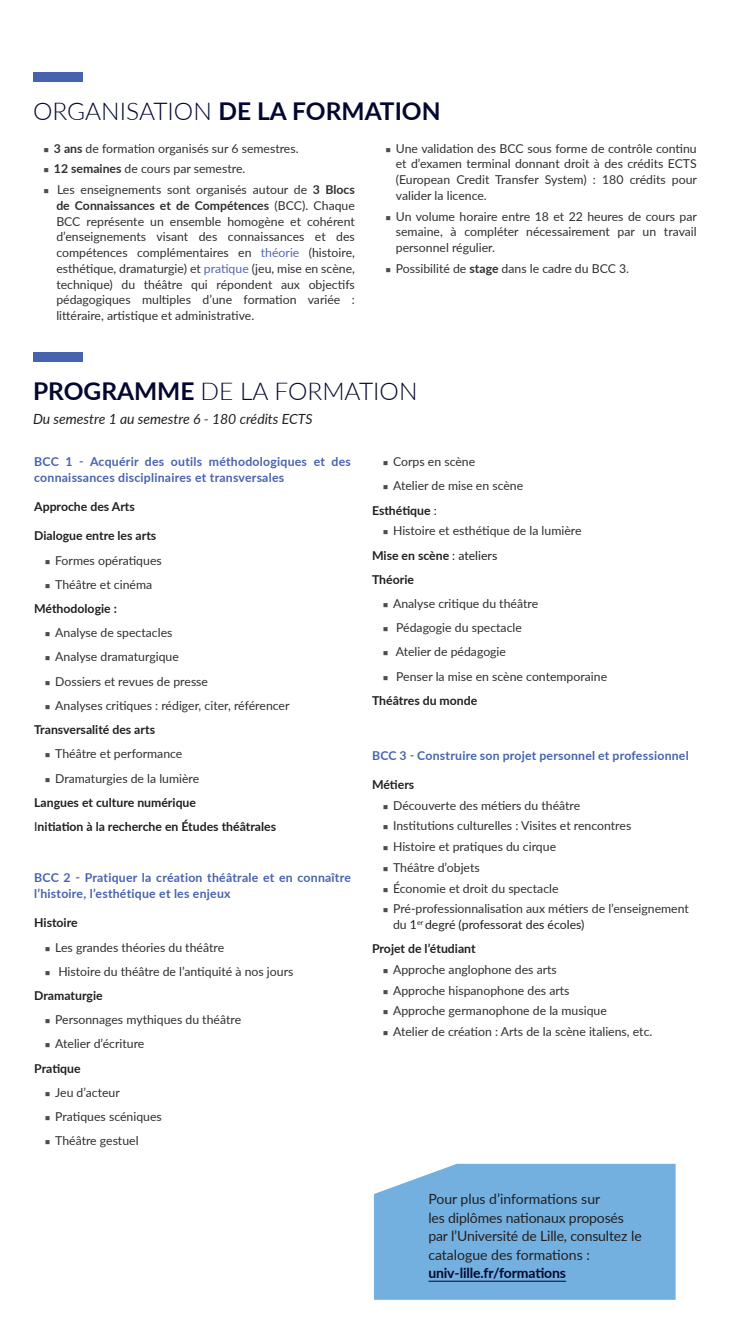
<style>
.page{position:relative;width:735px;height:1340px;background:#fff}
.page>*{position:absolute;margin:0;border:0;box-sizing:border-box;transform-origin:0 0}
.titre_rubrique{font:700 24.5px "Lato";color:#040830}
.titre_rubrique-2{font:300 24.5px "Lato";color:#040830}
.t1{font:14px/18.4px "Lato";letter-spacing:-.01em;color:#231f20}
.Formation_-_UE{font:italic 14px "Lato";color:#231f20}
.t2{font:12.25px/15.8px "Lato";color:#312f30;text-align:justify}
.Formation_-_UE-2{font:700 12.25px/15.8px "Lato";letter-spacing:.02em;color:#4863ae}
.texte_avec_puce{font:700 12.25px "Lato";color:#231f20}
.Formation_-_UE-3{font:700 12.25px "Lato";color:#231f20}
.s1{font-weight:300}
.s2{font-weight:700}
.s3{color:#5468b1}
.s4{font-weight:400}
.s5{color:#231f20}
.s6{font-weight:700;color:#040830}
</style>
<div class="page">
<div style="left:33px;top:72px;width:50px;height:10px;background:#4863ae"></div>
<div style="left:374px;top:1163px;width:301px;height:136px;background:#73b0df"></div>
<hr style="left:428px;top:1280px;width:137px;height:1px;background:#040830">
<div style="left:33px;top:352px;width:50px;height:10px;background:#4863ae"></div>
<p class="titre_rubrique" style="left:33px;top:93px;width:409px"><span class="s1">ORGANISATION</span> DE LA FORMATION</p>
<p class="t2" style="left:54px;top:140px;width:246px"><span class="s2">3 ans</span> de formation organisés sur 6 semestres.</p>
<p class="t2" style="left:54px;top:160px;width:193px"><span class="s2">12 semaines</span> de cours par semestre.</p>
<p class="t2" style="left:56px;top:181px;width:300px">Les enseignements sont organisés autour de <span class="s2">3 Blocs de Connaissances et de Compétences</span> (BCC). Chaque BCC représente un ensemble homogène et cohérent d’enseignements visant des connaissances et des compétences complémentaires en <span class="s3">théorie</span> (histoire, esthétique, dramaturgie) et <span class="s3">pratique</span> (jeu, mise en scène, technique) du théâtre qui répondent aux objectifs pédagogiques multiples d’une formation variée : littéraire, artistique et administrative.</p>
<p class="t2" style="left:395px;top:140px;width:302px">Une validation des BCC sous forme de contrôle continu et d’examen terminal donnant droit à des crédits ECTS (European Credit Transfer System) : 180 crédits pour valider la licence.</p>
<p class="t2" style="left:395px;top:208px;width:302px">Un volume horaire entre 18 et 22 heures de cours par semaine, à compléter nécessairement par un travail personnel régulier.</p>
<p class="t2" style="left:395px;top:260px;width:235px">Possibilité de <span class="s2">stage</span> dans le cadre du BCC 3.</p>
<p class="titre_rubrique-2" style="left:33px;top:374px;width:386px"><span class="s2">PROGRAMME</span> DE LA FORMATION</p>
<p class="Formation_-_UE" style="left:33px;top:409px;width:281px">Du semestre 1 au semestre 6 - 180 crédits ECTS</p>
<p class="Formation_-_UE-2" style="left:34px;top:453px;width:318px">BCC 1 - Acquérir des outils méthodologiques et des connaissances disciplinaires et transversales</p>
<p class="Formation_-_UE-3" style="left:34px;top:497px;width:102px">Approche des Arts</p>
<p class="Formation_-_UE-3" style="left:34px;top:527px;width:123px">Dialogue entre les arts</p>
<p class="t2" style="left:55px;top:551px;width:108px">Formes opératiques</p>
<p class="t2" style="left:55px;top:576px;width:98px">Théâtre et cinéma</p>
<p class="texte_avec_puce" style="left:34px;top:599px;width:84px">Méthodologie :</p>
<p class="t2" style="left:55px;top:624px;width:119px">Analyse de spectacles</p>
<p class="t2" style="left:55px;top:648px;width:125px">Analyse dramaturgique</p>
<p class="t2" style="left:55px;top:673px;width:154px">Dossiers et revues de presse</p>
<p class="t2" style="left:55px;top:697px;width:236px">Analyses critiques : rédiger, citer, référencer</p>
<p class="texte_avec_puce" style="left:34px;top:720px;width:122px">Transversalité des arts</p>
<p class="t2" style="left:55px;top:745px;width:129px">Théâtre et performance</p>
<p class="t2" style="left:55px;top:769px;width:145px">Dramaturgies de la lumière</p>
<p class="texte_avec_puce" style="left:34px;top:793px;width:163px">Langues et culture numérique</p>
<p class="texte_avec_puce" style="left:34px;top:817px;width:243px"><span class="s4">I</span>nitiation à la recherche en Études théâtrales</p>
<p class="Formation_-_UE-2" style="left:34px;top:869px;width:318px">BCC 2 - Pratiquer la création théâtrale et en connaître l’histoire, l’esthétique et les enjeux</p>
<p class="Formation_-_UE-3" style="left:34px;top:913px;width:45px">Histoire</p>
<p class="t2" style="left:55px;top:938px;width:170px">Les grandes théories du théâtre</p>
<p class="t2" style="left:58px;top:962px;width:236px">Histoire du théâtre de l’antiquité à nos jours</p>
<p class="texte_avec_puce" style="left:34px;top:986px;width:70px">Dramaturgie</p>
<p class="t2" style="left:55px;top:1011px;width:187px">Personnages mythiques du théâtre</p>
<p class="t2" style="left:55px;top:1035px;width:91px">Atelier d’écriture</p>
<p class="texte_avec_puce" style="left:34px;top:1059px;width:48px">Pratique</p>
<p class="t2" style="left:55px;top:1084px;width:66px">Jeu d’acteur</p>
<p class="t2" style="left:55px;top:1108px;width:108px">Pratiques scéniques</p>
<p class="t2" style="left:55px;top:1132px;width:85px">Théâtre gestuel</p>
<p class="t2" style="left:393px;top:453px;width:84px">Corps en scène</p>
<p class="t2" style="left:393px;top:477px;width:132px">Atelier de mise en scène</p>
<p class="texte_avec_puce" style="left:372px;top:501px;width:66px">Esthétique <span class="s4">:</span></p>
<p class="t2" style="left:393px;top:522px;width:190px">Histoire et esthétique de la lumière</p>
<p class="texte_avec_puce" style="left:372px;top:546px;width:127px">Mise en scène <span class="s4">: ateliers</span></p>
<p class="texte_avec_puce" style="left:372px;top:570px;width:43px">Théorie</p>
<p class="t2" style="left:393px;top:595px;width:146px">Analyse critique du théâtre</p>
<p class="t2" style="left:396px;top:619px;width:127px">Pédagogie du spectacle</p>
<p class="t2" style="left:395px;top:643px;width:112px">Atelier de pédagogie</p>
<p class="t2" style="left:396px;top:668px;width:212px">Penser la mise en scène contemporaine</p>
<p class="texte_avec_puce" style="left:372px;top:691px;width:107px">Théâtres du monde</p>
<p class="Formation_-_UE-2" style="left:372px;top:747px;width:318px">BCC 3 - Construire son projet personnel et professionnel</p>
<p class="Formation_-_UE-3" style="left:372px;top:775px;width:44px">Métiers</p>
<p class="t2" style="left:393px;top:796px;width:188px">Découverte des métiers du théâtre</p>
<p class="t2" style="left:393px;top:817px;width:239px">Institutions culturelles : Visites et rencontres</p>
<p class="t2" style="left:393px;top:838px;width:164px">Histoire et pratiques du cirque</p>
<p class="t2" style="left:393px;top:859px;width:88px">Théâtre d’objets</p>
<p class="t2" style="left:393px;top:879px;width:167px">Économie et droit du spectacle</p>
<p class="t2" style="left:393px;top:900px;width:297px">Pré-professionnalisation aux métiers de l’enseignement du <span class="s5">1</span><sup>er</sup> <span class="s5">degré (professorat des écoles)</span></p>
<p class="texte_avec_puce" style="left:372px;top:939px;width:105px">Projet de l’étudiant</p>
<p class="t2" style="left:393px;top:961px;width:165px">Approche anglophone des arts</p>
<p class="t2" style="left:393px;top:981px;width:178px">Approche hispanophone des arts</p>
<p class="t2" style="left:393px;top:1002px;width:215px">Approche germanophone de la musique</p>
<p class="t2" style="left:393px;top:1023px;width:261px">Atelier de création : Arts de la scène italiens, etc.</p>
<p class="t1" style="left:428px;top:1189px;width:215px">Pour plus d’informations sur<br>les diplômes nationaux proposés par l’Université de Lille, consultez le catalogue des formations : <span class="s6">univ-lille.fr/formations</span></p>
</div>
